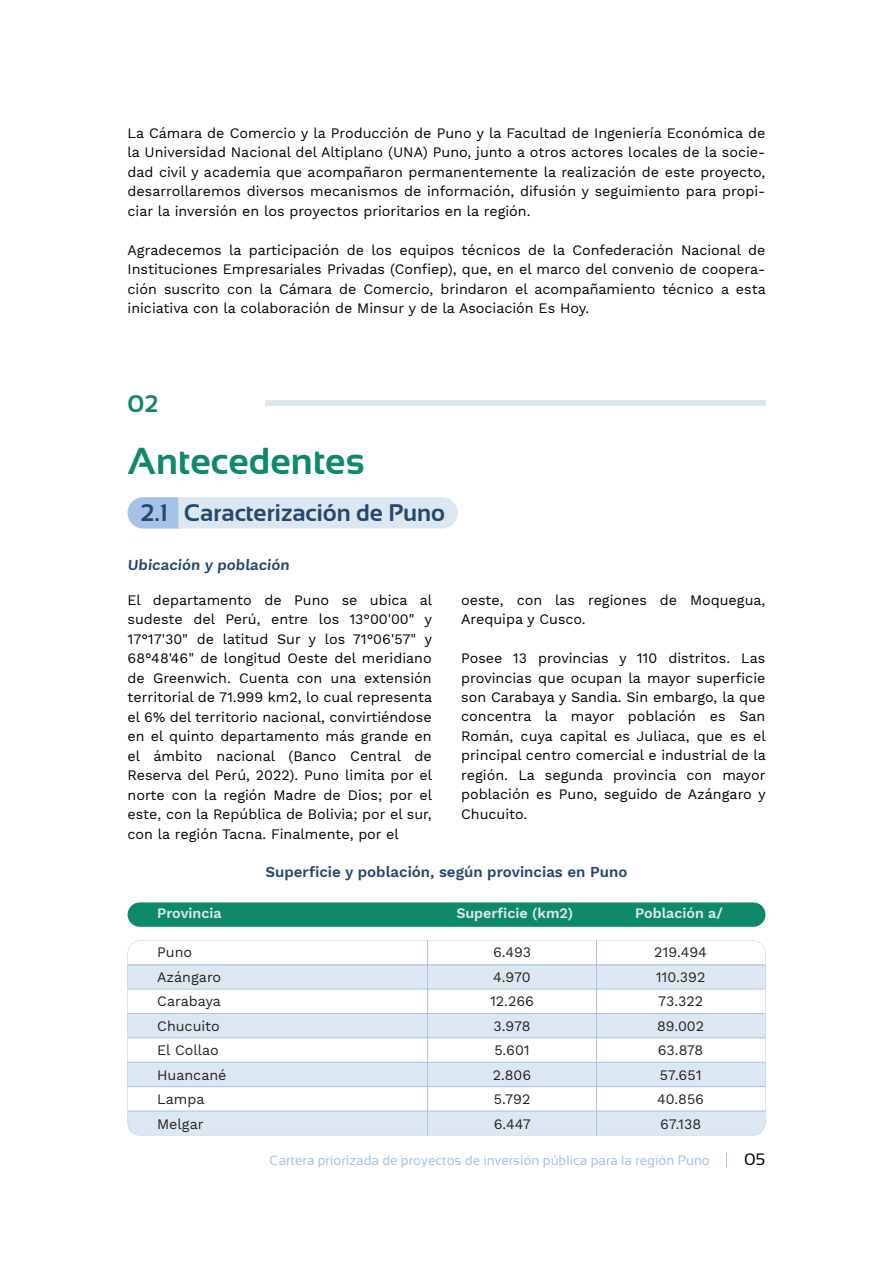
<style>
.page{position:relative;width:893px;height:1263px;background:#fff}
.page>*{position:absolute;margin:0;border:0;box-sizing:border-box;transform-origin:0 0}
.t1{font:700 37.5px "Sansation";color:#0e8969}
.t2{font:700 24px "Sansation";color:#27486d}
.t3{font:700 24px "Sansation";color:#0e8969}
.t4{font:16.5px "Sansation";color:#000001}
.t5{font:600 15px "Work Sans";color:#27486d}
.t6{font:14.25px/19.5px "Work Sans";color:#000001;text-align:justify}
.t7{font:14.25px/24.5px "Work Sans";color:#231f20}
.t8{font:600 14.25px "Work Sans";color:#dde7f1}
.t9{font:13.5px "Sansation";color:#a5c3e6}
</style>
<div class="page">
<div style="left:128px;top:902px;width:637px;height:25px;background:#0e8969;border-radius:12px"></div>
<div style="left:128px;top:497px;width:330px;height:31px;background:#dde7f1;border-radius:16px"></div>
<svg style="left:128px;top:497px;width:50px;height:31px;background:#aac6e7"></svg>
<svg style="left:128px;top:940px;width:637px;height:195px;fill:#dde8f5"></svg>
<hr style="left:127px;top:989px;width:638px;height:1px;background:#a5c3e6">
<hr style="left:127px;top:1013px;width:638px;height:1px;background:#a5c3e6">
<hr style="left:127px;top:1037px;width:638px;height:1px;background:#a5c3e6">
<hr style="left:127px;top:1062px;width:638px;height:1px;background:#a5c3e6">
<hr style="left:127px;top:1086px;width:638px;height:1px;background:#a5c3e6">
<hr style="left:127px;top:1111px;width:638px;height:1px;background:#a5c3e6">
<hr style="left:127px;top:964px;width:638px;height:1px;background:#a5c3e6">
<div style="left:266px;top:400px;width:500px;height:6px;background:#dde7f1"></div>
<hr style="left:427px;top:940px;width:1px;height:195px;background:#a5c3e6">
<hr style="left:596px;top:940px;width:1px;height:195px;background:#a5c3e6">
<svg style="left:726px;top:1153px;width:1px;height:14px"></svg>
<p class="t6" style="left:128px;top:124px;width:639px">La Cámara de Comercio y la Producción de Puno y la Facultad de Ingeniería Económica de la Universidad Nacional del Altiplano (UNA) Puno, junto a otros actores locales de la socie&shy;dad civil y academia que acompañaron permanentemente la realización de este proyecto, desarrollaremos diversos mecanismos de información, difusión y seguimiento para propi&shy;ciar la inversión en los proyectos prioritarios en la región.</p>
<p class="t6" style="left:128px;top:241px;width:640px">Agradecemos la participación de los equipos técnicos de la Confederación Nacional de Instituciones Empresariales Privadas (Confiep), que, en el marco del convenio de coopera&shy;ción suscrito con la Cámara de Comercio, brindaron el acompañamiento técnico a esta iniciativa con la colaboración de Minsur y de la Asociación Es Hoy.</p>
<h2 class="t3" style="left:128px;top:390px;width:32px">02</h2>
<h1 class="t1" style="left:128px;top:440px;width:238px">Antecedentes</h1>
<h2 class="t2" style="left:141px;top:500px;width:306px">2.1 Caracterización de Puno</h2>
<p class="t5" style="left:128px;top:556px;width:165px">Ubicación y población</p>
<p class="t6" style="left:128px;top:590px;width:306px">El departamento de Puno se ubica al sudeste del Perú, entre los 13°00'00" y 17°17'30" de latitud Sur y los 71°06'57" y 68°48'46" de longitud Oeste del meridiano de Greenwich. Cuenta con una extensión territorial de 71.999 km2, lo cual representa el 6% del territorio nacional, convirtiéndose en el quinto departamento más grande en el ámbito nacional (Banco Central de Reserva del Perú, 2022). Puno limita por el norte con la región Madre de Dios; por el este, con la República de Bolivia; por el sur, con la región Tacna. Finalmente, por el</p>
<p class="t6" style="left:461px;top:590px;width:306px">oeste, con las regiones de Moquegua,<br>Arequipa y Cusco.</p>
<p class="t6" style="left:461px;top:649px;width:306px">Posee 13 provincias y 110 distritos. Las provincias que ocupan la mayor superficie son Carabaya y Sandia. Sin embargo, la que concentra la mayor población es San Román, cuya capital es Juliaca, que es el principal centro comercial e industrial de la región. La segunda provincia con mayor población es Puno, seguido de Azángaro y Chucuito.</p>
<p class="t5" style="left:266px;top:863px;width:363px">Superficie y población, según provincias en Puno</p>
<p class="t8" style="left:157px;top:905px;width:66px">Provincia</p>
<p class="t8" style="left:456px;top:905px;width:118px">Superficie (km2)</p>
<p class="t8" style="left:635px;top:905px;width:89px">Población a/</p>
<p class="t7" style="left:157px;top:941px;width:71px">Puno<br>Azángaro<br>Carabaya<br>Chucuito<br>El Collao<br>Huancané<br>Lampa<br>Melgar</p>
<p class="t7" style="left:490px;top:941px;width:45px">6.493<br>4.970<br>12.266<br>3.978<br>5.601<br>2.806<br>5.792<br>6.447</p>
<p class="t7" style="left:654px;top:941px;width:54px">219.494<br>110.392<br>73.322<br>89.002<br>63.878<br>57.651<br>40.856<br>67.138</p>
<p class="t9" style="left:270px;top:1152px;width:442px">Cartera priorizada de proyectos de inversión pública para la región Puno</p>
<p class="t4" style="left:744px;top:1150px;width:23px">05</p>
</div>
